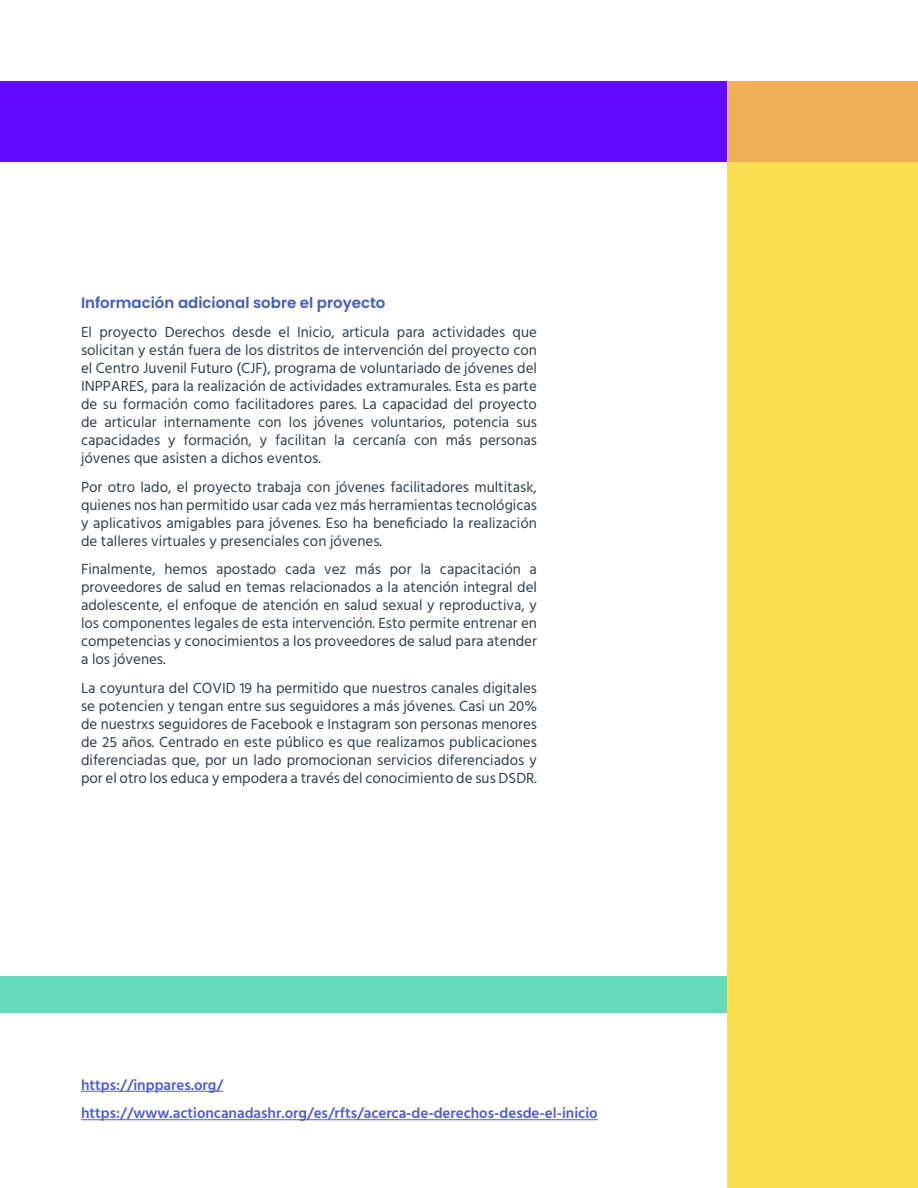
<style>
.page{position:relative;width:918px;height:1188px;background:#fff}
.page>*{position:absolute;margin:0;border:0;box-sizing:border-box;transform-origin:0 0}
.t1{font:15px/18px "Hind";color:#333f49;text-align:justify}
.t2{font:600 15px/28.5px "Hind";color:#4f5cd6}
.t3{font:600 15px "Poppins";color:#425cc7}
</style>
<div class="page">
<div style="left:0;top:976px;width:728px;height:36px;background:#66d9b9"></div>
<div style="left:728px;top:81px;width:190px;height:1107px;background:#fcdf51"></div>
<div style="left:728px;top:81px;width:190px;height:81px;background:#f1ae59"></div>
<div style="left:0;top:81px;width:728px;height:81px;background:#610aff"></div>
<hr style="left:81px;top:1091px;width:142px;height:1px;background:#4f5cd6">
<hr style="left:81px;top:1119px;width:517px;height:1px;background:#4f5cd6">
<p class="t3" style="left:81px;top:294px;width:306px">Información adicional sobre el proyecto</p>
<p class="t1" style="left:81px;top:324px;width:458px">El proyecto Derechos desde el Inicio, articula para actividades que solicitan y están fuera de los distritos de intervención del proyecto con el Centro Juvenil Futuro (CJF), programa de voluntariado de jóvenes del INPPARES, para la realización de actividades extramurales. Esta es parte de su formación como facilitadores pares. La capacidad del proyecto de articular internamente con los jóvenes voluntarios, potencia sus capacidades y formación, y facilitan la cercanía con más personas jóvenes que asisten a dichos eventos.</p>
<p class="t1" style="left:81px;top:479px;width:458px">Por otro lado, el proyecto trabaja con jóvenes facilitadores multitask, quienes nos han permitido usar cada vez más herramientas tecnológicas y aplicativos amigables para jóvenes. Eso ha beneficiado la realización de talleres virtuales y presenciales con jóvenes.</p>
<p class="t1" style="left:81px;top:561px;width:458px">Finalmente, hemos apostado cada vez más por la capacitación a proveedores de salud en temas relacionados a la atención integral del adolescente, el enfoque de atención en salud sexual y reproductiva, y los componentes legales de esta intervención. Esto permite entrenar en competencias y conocimientos a los proveedores de salud para atender a los jóvenes.</p>
<p class="t1" style="left:81px;top:680px;width:458px">La coyuntura del COVID 19 ha permitido que nuestros canales digitales se potencien y tengan entre sus seguidores a más jóvenes. Casi un 20% de nuestrxs seguidores de Facebook e Instagram son personas menores de 25 años. Centrado en este público es que realizamos publicaciones diferenciadas que, por un lado promocionan servicios diferenciados y por el otro los educa y empodera a través del conocimiento de sus DSDR.</p>
<p class="t2" style="left:81px;top:1071px;width:518px">https://inppares.org/ https://www.actioncanadashr.org/es/rfts/acerca-de-derechos-desde-el-inicio</p>
</div>
